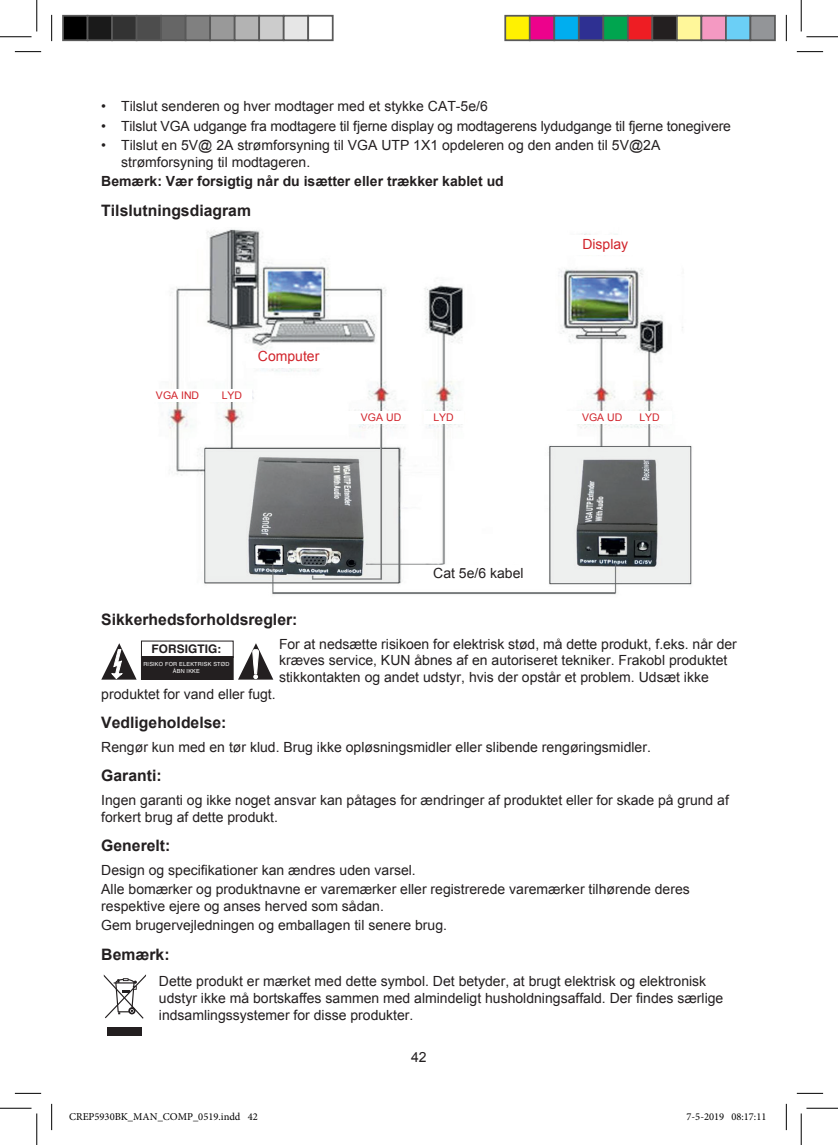
<style>
.page{position:relative;width:838px;height:1145px;background:#fff}
.page>*{position:absolute;margin:0;border:0;box-sizing:border-box;transform-origin:0 0}
.t1{font:700 15.75px "Arial";color:#231f20}
.t2{font:14px/16.8px "Arial";color:#231f20}
.t3{font:700 14px "Arial";color:#231f20}
.t4{font:14px "Arial";color:#d1232a}
.t5{font:700 11.9px "Helvetica LT Std";letter-spacing:.005em;color:#231f20}
.t6{font:10.5px "Minion Pro";color:#000}
.t7{font:10.5px "Arial";color:#d1232a}
.t8{font:5.6px/6.6px "Helvetica LT Std";letter-spacing:.03em;color:#fff;text-align:center}
</style>
<div class="page">
<img style="left:168px;top:229px;width:524px;height:366px">
<div style="left:246px;top:351px;width:85px;height:17px;background:#fff"></div>
<div style="left:540px;top:235px;width:130px;height:20px;background:#fff"></div>
<div style="left:143px;top:390px;width:69px;height:12px;background:#fff"></div>
<div style="left:341px;top:411px;width:80px;height:13px;background:#fff"></div>
<div style="left:561px;top:411px;width:82px;height:13px;background:#fff"></div>
<div style="left:212px;top:390px;width:39px;height:12px;background:#fff"></div>
<div style="left:424px;top:411px;width:39px;height:13px;background:#fff"></div>
<div style="left:628px;top:411px;width:43px;height:13px;background:#fff"></div>
<div style="left:409px;top:565px;width:139px;height:18px;background:#fff"></div>
<svg style="left:104px;top:974px;width:42px;height:45px"></svg>
<div style="left:107px;top:1027px;width:35px;height:9px;background:#231f20"></div>
<svg style="left:238px;top:643px;width:35px;height:37px"></svg>
<svg style="left:101px;top:643px;width:36px;height:37px"></svg>
<div style="left:141px;top:657px;width:92px;height:23px;background:#231f20"></div>
<div style="left:141px;top:656px;width:92px;height:24px;border:1px solid #231f20"></div>
<svg style="left:15px;top:51px;width:26px;height:1px"></svg>
<svg style="left:796px;top:51px;width:27px;height:1px"></svg>
<svg style="left:15px;top:1093px;width:26px;height:1px"></svg>
<svg style="left:796px;top:1093px;width:27px;height:1px"></svg>
<svg style="left:51px;top:15px;width:1px;height:26px"></svg>
<svg style="left:51px;top:1104px;width:1px;height:26px"></svg>
<svg style="left:786px;top:15px;width:1px;height:26px"></svg>
<svg style="left:786px;top:1104px;width:1px;height:26px"></svg>
<hr style="left:0;top:36px;width:32px;height:1px;background:#000">
<hr style="left:806px;top:36px;width:31px;height:1px;background:#000">
<hr style="left:0;top:1108px;width:32px;height:1px;background:#000">
<hr style="left:806px;top:1108px;width:31px;height:1px;background:#000">
<hr style="left:36px;top:0;width:1px;height:31px;background:#000">
<hr style="left:36px;top:1113px;width:1px;height:32px;background:#000">
<hr style="left:800px;top:0;width:1px;height:31px;background:#000">
<hr style="left:800px;top:1113px;width:1px;height:32px;background:#000">
<div style="left:63px;top:16px;width:25px;height:24px;background:#000"></div>
<div style="left:62px;top:15px;width:26px;height:26px;border:2px solid #595959"></div>
<div style="left:88px;top:16px;width:24px;height:24px;background:#1a1a1a"></div>
<div style="left:87px;top:15px;width:26px;height:26px;border:2px solid #595959"></div>
<div style="left:112px;top:16px;width:25px;height:24px;background:#333"></div>
<div style="left:111px;top:15px;width:26px;height:26px;border:2px solid #595959"></div>
<div style="left:137px;top:16px;width:24px;height:24px;background:#4d4d4d"></div>
<div style="left:136px;top:15px;width:26px;height:26px;border:2px solid #595959"></div>
<div style="left:161px;top:16px;width:25px;height:24px;background:#666"></div>
<div style="left:160px;top:15px;width:26px;height:26px;border:2px solid #595959"></div>
<div style="left:186px;top:16px;width:24px;height:24px;background:#808080"></div>
<div style="left:185px;top:15px;width:26px;height:26px;border:2px solid #595959"></div>
<div style="left:210px;top:16px;width:25px;height:24px;background:#999"></div>
<div style="left:209px;top:15px;width:26px;height:26px;border:2px solid #595959"></div>
<div style="left:235px;top:16px;width:24px;height:24px;background:#b3b3b3"></div>
<div style="left:234px;top:15px;width:26px;height:26px;border:2px solid #595959"></div>
<div style="left:259px;top:16px;width:25px;height:24px;background:#ccc"></div>
<div style="left:258px;top:15px;width:26px;height:26px;border:2px solid #595959"></div>
<div style="left:284px;top:16px;width:24px;height:24px;background:#e6e6e6"></div>
<div style="left:283px;top:15px;width:26px;height:26px;border:2px solid #595959"></div>
<div style="left:307px;top:15px;width:26px;height:26px;border:2px solid #595959"></div>
<div style="left:505px;top:16px;width:24px;height:24px;background:#fff101"></div>
<div style="left:504px;top:15px;width:26px;height:26px;border:2px solid #595959"></div>
<div style="left:529px;top:16px;width:25px;height:24px;background:#ed028c"></div>
<div style="left:529px;top:15px;width:26px;height:26px;border:2px solid #595959"></div>
<div style="left:554px;top:16px;width:24px;height:24px;background:#00aeef"></div>
<div style="left:553px;top:15px;width:26px;height:26px;border:2px solid #595959"></div>
<div style="left:578px;top:16px;width:25px;height:24px;background:#2e3092"></div>
<div style="left:578px;top:15px;width:26px;height:26px;border:2px solid #595959"></div>
<div style="left:603px;top:16px;width:24px;height:24px;background:#00a54f"></div>
<div style="left:602px;top:15px;width:26px;height:26px;border:2px solid #595959"></div>
<div style="left:627px;top:16px;width:25px;height:24px;background:#ee1d23"></div>
<div style="left:627px;top:15px;width:26px;height:26px;border:2px solid #595959"></div>
<div style="left:652px;top:16px;width:24px;height:24px;background:#231f20"></div>
<div style="left:651px;top:15px;width:26px;height:26px;border:2px solid #595959"></div>
<div style="left:676px;top:16px;width:25px;height:24px;background:#fff79a"></div>
<div style="left:676px;top:15px;width:26px;height:26px;border:2px solid #595959"></div>
<div style="left:701px;top:16px;width:24px;height:24px;background:#f499c2"></div>
<div style="left:700px;top:15px;width:26px;height:26px;border:2px solid #595959"></div>
<div style="left:725px;top:16px;width:25px;height:24px;background:#6bcff6"></div>
<div style="left:725px;top:15px;width:26px;height:26px;border:2px solid #595959"></div>
<div style="left:750px;top:16px;width:24px;height:24px;background:#939598"></div>
<div style="left:749px;top:15px;width:26px;height:26px;border:2px solid #595959"></div>
<p class="t2" style="left:101px;top:98px;width:388px">• Tilslut senderen og hver modtager med et stykke CAT-5e/6</p>
<p class="t2" style="left:101px;top:117px;width:631px">• Tilslut VGA udgange fra modtagere til fjerne display og modtagerens lydudgange til fjerne tonegivere</p>
<p class="t2" style="left:121px;top:137px;width:540px;text-indent:-20px">• Tilslut en 5V@ 2A strømforsyning til VGA UTP 1X1 opdeleren og den anden til 5V@2A strømforsyning til modtageren.</p>
<p class="t3" style="left:101px;top:171px;width:404px">Bemærk: Vær forsigtig når du isætter eller trækker kablet ud</p>
<p class="t1" style="left:101px;top:199px;width:151px">Tilslutningsdiagram</p>
<p class="t7" style="left:156px;top:388px;width:45px">VGA IND</p>
<p class="t7" style="left:222px;top:388px;width:22px">LYD</p>
<p class="t4" style="left:258px;top:347px;width:63px">Computer</p>
<p class="t4" style="left:582px;top:234px;width:47px">Display</p>
<p class="t7" style="left:361px;top:410px;width:42px">VGA UD</p>
<p class="t7" style="left:582px;top:410px;width:42px">VGA UD</p>
<p class="t7" style="left:433px;top:410px;width:22px">LYD</p>
<p class="t7" style="left:639px;top:410px;width:22px">LYD</p>
<p class="t2" style="left:433px;top:565px;width:92px">Cat 5e/6 kabel</p>
<p class="t1" style="left:101px;top:608px;width:198px">Sikkerhedsforholdsregler:</p>
<p class="t2" style="left:279px;top:635px;width:459px">For at nedsætte risikoen for elektrisk stød, må dette produkt, f.eks. når der kræves service, KUN åbnes af en autoriseret tekniker. Frakobl produktet stikkontakten og andet udstyr, hvis der opstår et problem. Udsæt ikke</p>
<p class="t2" style="left:101px;top:686px;width:176px">produktet for vand eller fugt.</p>
<p class="t1" style="left:101px;top:712px;width:127px">Vedligeholdelse:</p>
<p class="t2" style="left:101px;top:739px;width:551px">Rengør kun med en tør klud. Brug ikke opløsningsmidler eller slibende rengøringsmidler.</p>
<p class="t1" style="left:101px;top:765px;width:62px">Garanti:</p>
<p class="t2" style="left:101px;top:792px;width:629px">Ingen garanti og ikke noget ansvar kan påtages for ændringer af produktet eller for skade på grund af forkert brug af dette produkt.</p>
<p class="t1" style="left:101px;top:835px;width:71px">Generelt:</p>
<p class="t2" style="left:101px;top:860px;width:590px;line-height:19.2px">Design og specifikationer kan ændres uden varsel.<br>Alle bomærker og produktnavne er varemærker eller registrerede varemærker tilhørende deres</p>
<p class="t2" style="left:101px;top:896px;width:347px;line-height:19.2px">respektive ejere og anses herved som sådan.<br>Gem brugervejledningen og emballagen til senere brug.</p>
<p class="t1" style="left:101px;top:943px;width:70px">Bemærk:</p>
<p class="t2" style="left:159px;top:973px;width:566px">Dette produkt er mærket med dette symbol. Det betyder, at brugt elektrisk og elektronisk udstyr ikke må bortskaffes sammen med almindeligt husholdningsaffald. Der findes særlige indsamlingssystemer for disse produkter.</p>
<p class="t5" style="left:152px;top:642px;width:71px">FORSIGTIG:</p>
<p class="t8" style="left:143px;top:661px;width:87px">RISIKO FOR ELEKTRISK STØD<br>ÅBN IKKE</p>
<p class="t2" style="left:411px;top:1049px;width:17px">42</p>
<p class="t6" style="left:69px;top:1109px;width:190px">CREP5930BK_MAN_COMP_0519.indd 42</p>
<p class="t6" style="left:686px;top:1109px;width:81px">7-5-2019 08:17:11</p>
</div>
